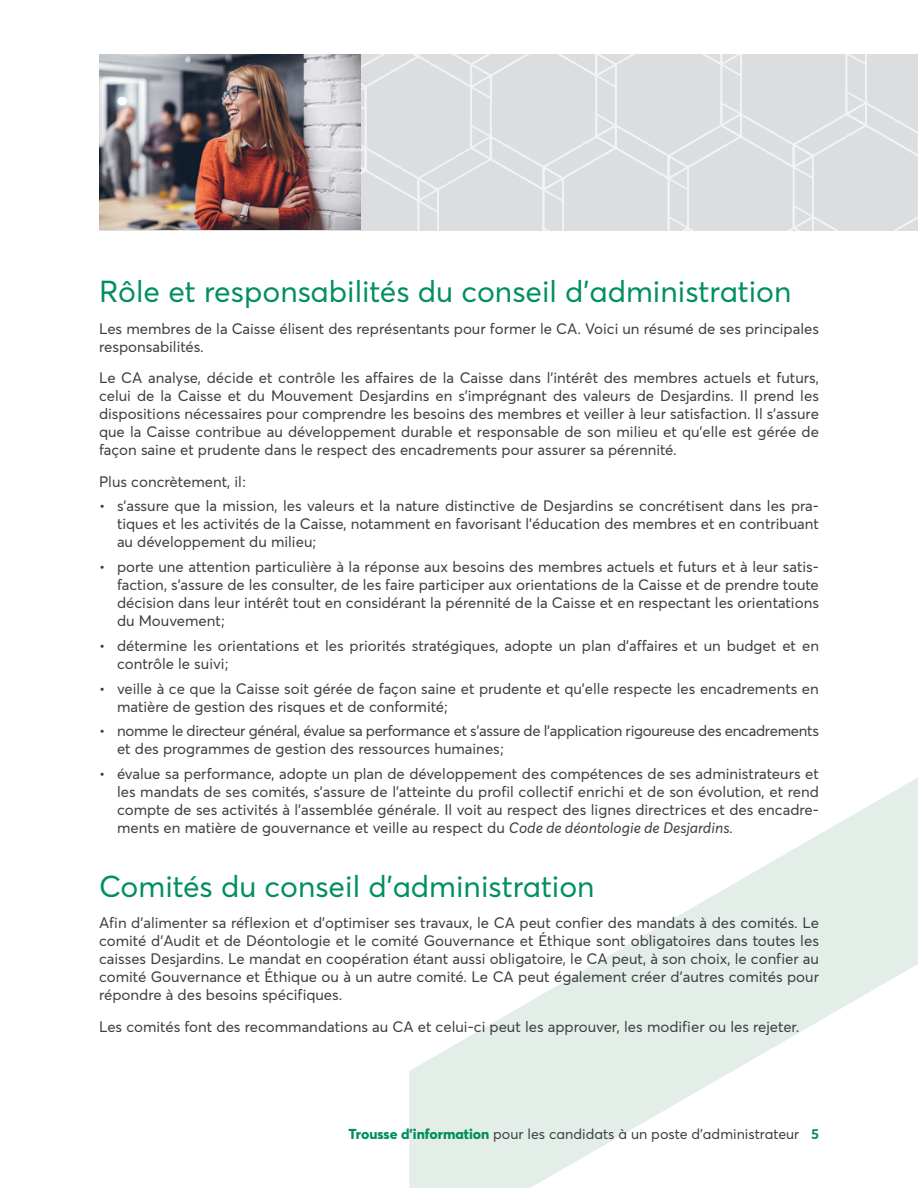
<style>
.page{position:relative;width:918px;height:1188px;background:#fff}
.page>*{position:absolute;margin:0;border:0;box-sizing:border-box;transform-origin:0 0}
.t1{font:30px "Averta";color:#00905d}
.t2{font:15px/18px "Averta";color:#3e3e3f;text-align:justify}
.t3{font:15px/18px "Averta";letter-spacing:-.02em;color:#3e3e3f}
.t4{font:14.25px "Averta";color:#3e3e3f}
.s1{font-style:italic}
.s2{font-weight:800;color:#00905d}
.s3{font-weight:700;color:#00905d}
</style>
<div class="page">
<svg style="left:409px;top:777px;width:509px;height:411px"></svg>
<svg style="left:99px;top:54px;width:819px;height:177px;background:#dcdddf"></svg>
<img style="left:99px;top:54px;width:261px;height:176px">
<h1 class="t1" style="left:99px;top:273px;width:694px">Rôle et responsabilités du conseil d’administration</h1>
<p class="t2" style="left:99px;top:319px;width:721px">Les membres de la Caisse élisent des représentants pour former le CA. Voici un résumé de ses principales responsabilités.</p>
<p class="t2" style="left:99px;top:369px;width:722px">Le CA analyse, décide et contrôle les affaires de la Caisse dans l’intérêt des membres actuels et futurs, celui de la Caisse et du Mouvement Desjardins en s’imprégnant des valeurs de Desjardins. Il prend les dispositions nécessaires pour comprendre les besoins des membres et veiller à leur satisfaction. Il s’assure que la Caisse contribue au développement durable et responsable de son milieu et qu’elle est gérée de façon saine et prudente dans le respect des encadrements pour assurer sa pérennité.</p>
<p class="t2" style="left:99px;top:472px;width:149px">Plus concrètement, il :</p>
<p class="t2" style="left:117px;top:497px;width:704px;text-indent:-18px">• s’assure que la mission, les valeurs et la nature distinctive de Desjardins se concrétisent dans les pra&shy;tiques et les activités de la Caisse, notamment en favorisant l’éducation des membres et en contribuant au développement du milieu ;</p>
<p class="t2" style="left:117px;top:558px;width:704px;text-indent:-18px">• porte une attention particulière à la réponse aux besoins des membres actuels et futurs et à leur satis&shy;faction, s’assure de les consulter, de les faire participer aux orientations de la Caisse et de prendre toute décision dans leur intérêt tout en considérant la pérennité de la Caisse et en respectant les orientations du Mouvement ;</p>
<p class="t2" style="left:117px;top:637px;width:704px;text-indent:-18px">• détermine les orientations et les priorités stratégiques, adopte un plan d’affaires et un budget et en contrôle le suivi ;</p>
<p class="t2" style="left:117px;top:679px;width:703px;text-indent:-18px">• veille à ce que la Caisse soit gérée de façon saine et prudente et qu’elle respecte les encadrements en matière de gestion des risques et de conformité ;</p>
<p class="t3" style="left:117px;top:722px;width:704px;text-indent:-18px">• nomme le directeur général, évalue sa performance et s’assure de l’application rigoureuse des encadrements et des programmes de gestion des ressources humaines ;</p>
<p class="t2" style="left:117px;top:765px;width:704px;text-indent:-18px">• évalue sa performance, adopte un plan de développement des compétences de ses administrateurs et les mandats de ses comités, s’assure de l’atteinte du profil collectif enrichi et de son évolution, et rend compte de ses activités à l’assemblée générale. Il voit au respect des lignes directrices et des encadre&shy;ments en matière de gouvernance et veille au respect du <span class="s1">Code de déontologie de Desjardins.</span></p>
<h1 class="t1" style="left:99px;top:868px;width:497px">Comités du conseil d’administration</h1>
<p class="t2" style="left:99px;top:914px;width:722px">Afin d’alimenter sa réflexion et d’optimiser ses travaux, le CA peut confier des mandats à des comités. Le comité d’Audit et de Déontologie et le comité Gouvernance et Éthique sont obligatoires dans toutes les caisses Desjardins. Le mandat en coopération étant aussi obligatoire, le CA peut, à son choix, le confier au comité Gouvernance et Éthique ou à un autre comité. Le CA peut également créer d’autres comités pour répondre à des besoins spécifiques.</p>
<p class="t2" style="left:99px;top:1018px;width:702px">Les comités font des recommandations au CA et celui-ci peut les approuver, les modifier ou les rejeter.</p>
<p class="t4" style="left:348px;top:1125px;width:472px"><span class="s2">Trousse d’information</span> pour les candidats à un poste d’administrateur <span class="s3">5</span></p>
</div>
